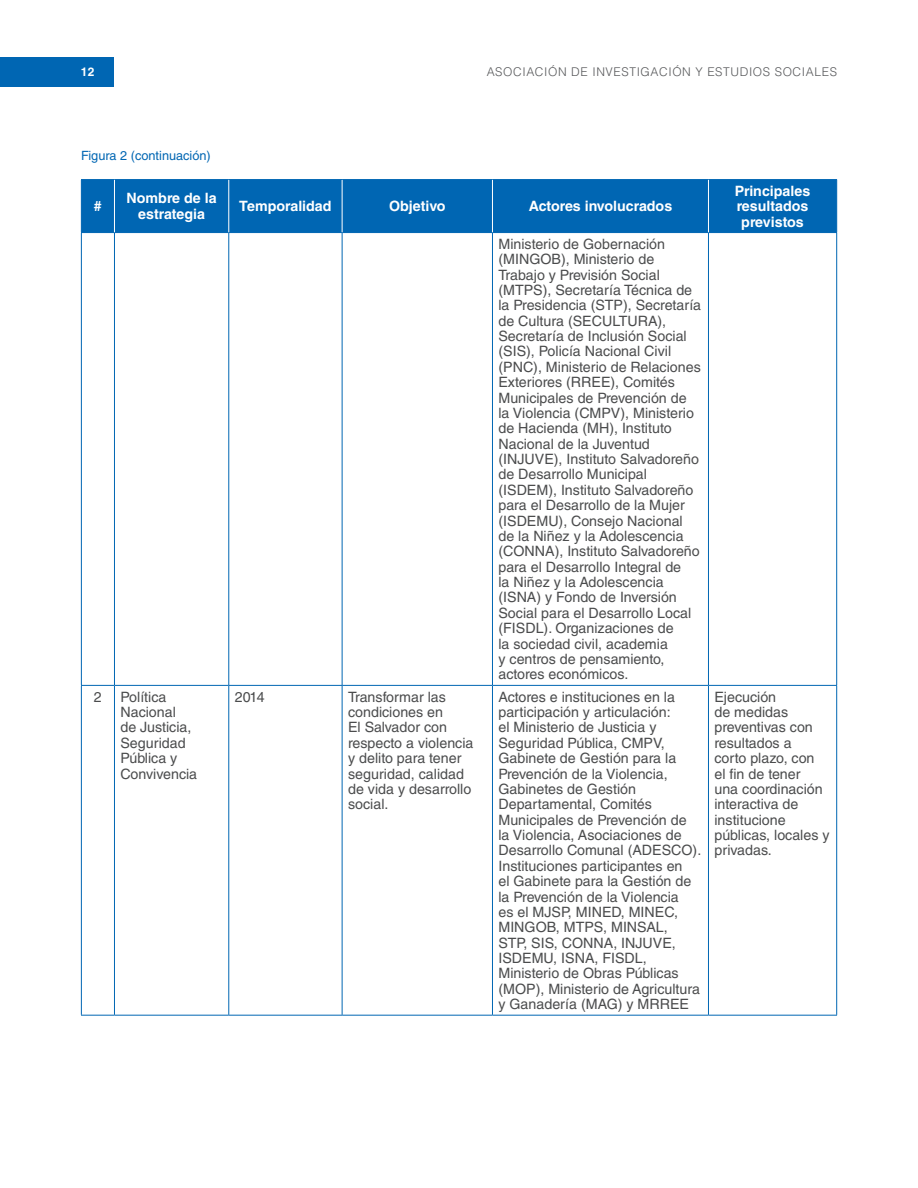
<style>
.page{position:relative;width:918px;height:1188px;background:#fff}
.page>*{position:absolute;margin:0;border:0;box-sizing:border-box;transform-origin:0 0}
.texto{font:14.25px/15.5px "Helvetica LT Std";color:#4b4c4d}
.texto-2{font:700 14.25px/15.5px "Helvetica LT Std";color:#fff;text-align:center}
.pie_de_página{font:12.75px "Helvetica LT Std";color:#0066b3}
.t1{font:300 12px "Helvetica LT Std";letter-spacing:.05em;color:#57585a}
.t2{font:700 12px "Helvetica LT Std";color:#fff}
</style>
<div class="page">
<div style="left:0;top:57px;width:113px;height:29px;background:#0066b3"></div>
<div style="left:82px;top:180px;width:754px;height:52px;background:#0066b3"></div>
<hr style="left:81px;top:179px;width:33px;height:1px;background:#0066b3">
<hr style="left:81px;top:180px;width:1px;height:52px;background:#0066b3">
<hr style="left:114px;top:179px;width:115px;height:1px;background:#0066b3">
<hr style="left:229px;top:179px;width:113px;height:1px;background:#0066b3">
<hr style="left:342px;top:179px;width:150px;height:1px;background:#0066b3">
<hr style="left:492px;top:179px;width:216px;height:1px;background:#0066b3">
<hr style="left:708px;top:179px;width:129px;height:1px;background:#0066b3">
<hr style="left:836px;top:180px;width:1px;height:52px;background:#0066b3">
<hr style="left:81px;top:232px;width:33px;height:1px;background:#0066b3">
<hr style="left:81px;top:233px;width:1px;height:452px;background:#0066b3">
<hr style="left:114px;top:232px;width:115px;height:1px;background:#0066b3">
<hr style="left:114px;top:233px;width:1px;height:452px;background:#0066b3">
<hr style="left:229px;top:232px;width:113px;height:1px;background:#0066b3">
<hr style="left:228px;top:233px;width:1px;height:452px;background:#0066b3">
<hr style="left:342px;top:232px;width:150px;height:1px;background:#0066b3">
<hr style="left:342px;top:233px;width:1px;height:452px;background:#0066b3">
<hr style="left:492px;top:232px;width:216px;height:1px;background:#0066b3">
<hr style="left:492px;top:233px;width:1px;height:452px;background:#0066b3">
<hr style="left:708px;top:232px;width:129px;height:1px;background:#0066b3">
<hr style="left:708px;top:233px;width:1px;height:452px;background:#0066b3">
<hr style="left:836px;top:233px;width:1px;height:452px;background:#0066b3">
<hr style="left:81px;top:685px;width:33px;height:1px;background:#0066b3">
<hr style="left:81px;top:686px;width:1px;height:329px;background:#0066b3">
<hr style="left:114px;top:685px;width:115px;height:1px;background:#0066b3">
<hr style="left:114px;top:686px;width:1px;height:329px;background:#0066b3">
<hr style="left:229px;top:685px;width:113px;height:1px;background:#0066b3">
<hr style="left:228px;top:686px;width:1px;height:329px;background:#0066b3">
<hr style="left:342px;top:685px;width:150px;height:1px;background:#0066b3">
<hr style="left:342px;top:686px;width:1px;height:329px;background:#0066b3">
<hr style="left:492px;top:685px;width:216px;height:1px;background:#0066b3">
<hr style="left:492px;top:686px;width:1px;height:329px;background:#0066b3">
<hr style="left:708px;top:685px;width:129px;height:1px;background:#0066b3">
<hr style="left:708px;top:686px;width:1px;height:329px;background:#0066b3">
<hr style="left:836px;top:686px;width:1px;height:329px;background:#0066b3">
<hr style="left:81px;top:1015px;width:33px;height:1px;background:#0066b3">
<hr style="left:114px;top:1015px;width:115px;height:1px;background:#0066b3">
<hr style="left:229px;top:1015px;width:113px;height:1px;background:#0066b3">
<hr style="left:342px;top:1015px;width:150px;height:1px;background:#0066b3">
<hr style="left:492px;top:1015px;width:216px;height:1px;background:#0066b3">
<hr style="left:708px;top:1015px;width:129px;height:1px;background:#0066b3">
<hr style="left:114px;top:180px;width:1px;height:52px;background:#fff">
<hr style="left:228px;top:180px;width:1px;height:52px;background:#fff">
<hr style="left:342px;top:180px;width:1px;height:52px;background:#fff">
<hr style="left:492px;top:180px;width:1px;height:52px;background:#fff">
<hr style="left:708px;top:180px;width:1px;height:52px;background:#fff">
<p class="t2" style="left:81px;top:64px;width:15px">12</p>
<p class="t1" style="left:487px;top:64px;width:352px">ASOCIACIÓN DE INVESTIGACIÓN Y ESTUDIOS SOCIALES</p>
<p class="pie_de_página" style="left:81px;top:148px;width:131px">Figura 2 (continuación)</p>
<p class="texto-2" style="left:94px;top:198px;width:9px">#</p>
<p class="texto-2" style="left:127px;top:191px;width:91px">Nombre de la estrategia</p>
<p class="texto-2" style="left:239px;top:198px;width:94px">Temporalidad</p>
<p class="texto-2" style="left:389px;top:198px;width:58px">Objetivo</p>
<p class="texto-2" style="left:529px;top:198px;width:145px">Actores involucrados</p>
<p class="texto" style="left:498px;top:236px;width:204px">Ministerio de Gobernación (MINGOB), Ministerio de<br>Trabajo y Previsión Social (MTPS), Secretaría Técnica de la Presidencia (STP), Secretaría de Cultura (SECULTURA),<br>Secretaría de Inclusión Social (SIS), Policía Nacional Civil (PNC), Ministerio de Relaciones<br>Exteriores (RREE), Comités<br>Municipales de Prevención de la Violencia (CMPV), Ministerio de Hacienda (MH), Instituto<br>Nacional de la Juventud (INJUVE), Instituto Salvadoreño de Desarrollo Municipal (ISDEM), Instituto Salvadoreño para el Desarrollo de la Mujer (ISDEMU), Consejo Nacional de la Niñez y la Adolescencia (CONNA), Instituto Salvadoreño para el Desarrollo Integral de<br>la Niñez y la Adolescencia (ISNA) y Fondo de Inversión<br>Social para el Desarrollo Local (FISDL). Organizaciones de<br>la sociedad civil, academia<br>y centros de pensamiento, actores económicos.</p>
<p class="texto" style="left:94px;top:689px;width:9px">2</p>
<p class="texto" style="left:120px;top:689px;width:78px">Política<br>Nacional<br>de Justicia,<br>Seguridad<br>Pública y<br>Convivencia</p>
<p class="texto" style="left:235px;top:689px;width:32px">2014</p>
<p class="texto" style="left:348px;top:689px;width:127px">Transformar las condiciones en<br>El Salvador con respecto a violencia y delito para tener seguridad, calidad de vida y desarrollo social.</p>
<p class="texto" style="left:498px;top:689px;width:204px">Actores e instituciones en la participación y articulación:<br>el Ministerio de Justicia y<br>Seguridad Pública, CMPV,<br>Gabinete de Gestión para la<br>Prevención de la Violencia,<br>Gabinetes de Gestión<br>Departamental, Comités<br>Municipales de Prevención de la Violencia, Asociaciones de<br>Desarrollo Comunal (ADESCO).</p>
<p class="texto" style="left:498px;top:858px;width:203px">Instituciones participantes en<br>el Gabinete para la Gestión de la Prevención de la Violencia<br>es el MJSP, MINED, MINEC,<br>MINGOB, MTPS, MINSAL,<br>STP, SIS, CONNA, INJUVE,<br>ISDEMU, ISNA, FISDL,<br>Ministerio de Obras Públicas (MOP), Ministerio de Agricultura y Ganadería (MAG) y MRREE</p>
<p class="texto-2" style="left:735px;top:183px;width:77px">Principales resultados previstos</p>
<p class="texto" style="left:714px;top:689px;width:117px">Ejecución<br>de medidas preventivas con resultados a<br>corto plazo, con<br>el fin de tener<br>una coordinación interactiva de institucione públicas, locales y privadas.</p>
</div>
